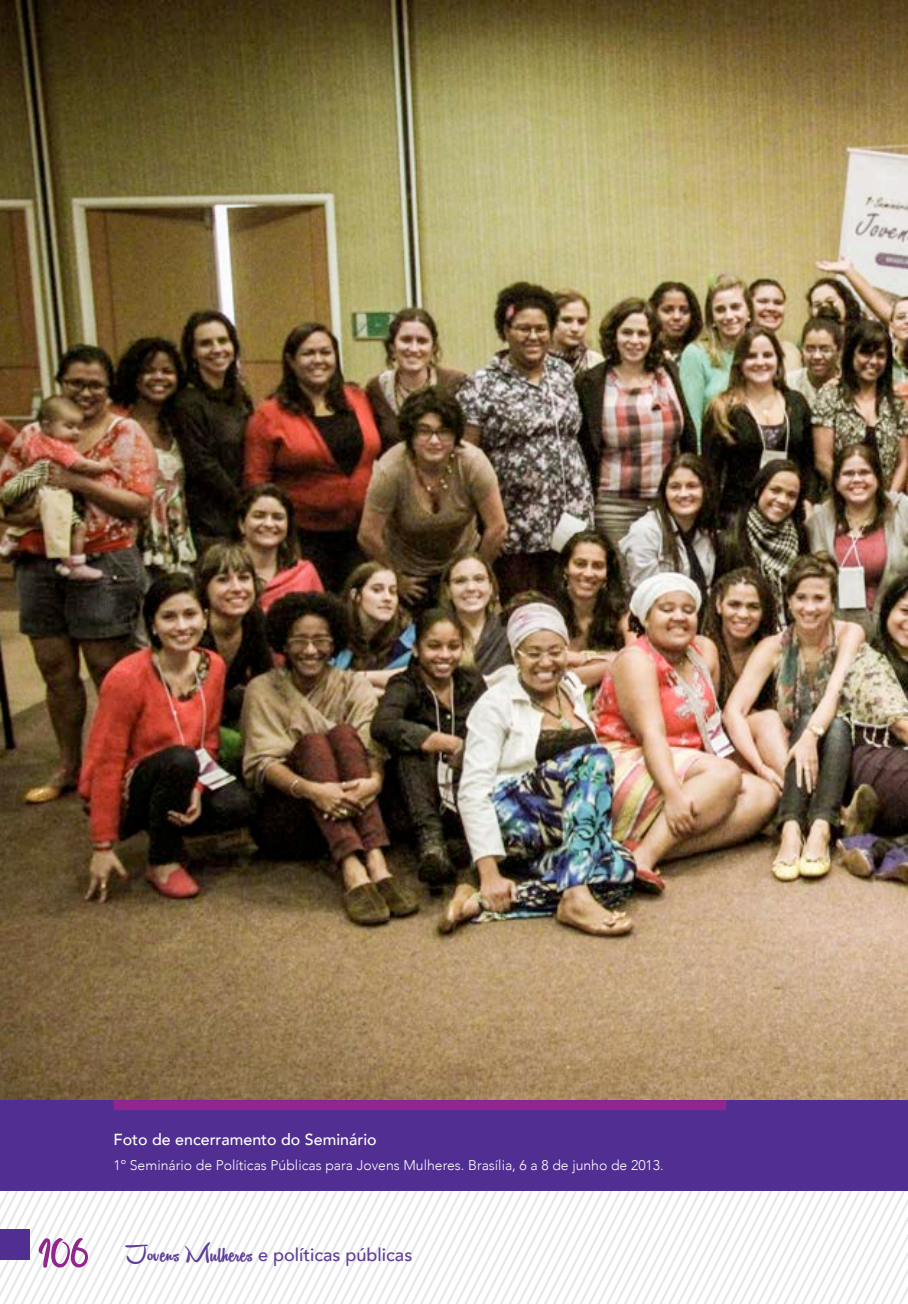
<style>
.page{position:relative;width:908px;height:1304px;background:#fff}
.page>*{position:absolute;margin:0;border:0;box-sizing:border-box;transform-origin:0 0}
.t1{font:500 18px "Avenir";color:#5f3f98}
.t2{font:500 16px "Avenir";color:#fff}
.t3{font:300 14px "Avenir";color:#fff}
.s1{font-family:"Anabelle Script";font-weight:300;font-size:50px;color:#92268f}
.s2{font-family:"Remachine Script Personal Use";font-weight:400;font-size:28px}
</style>
<div class="page">
<svg style="left:875px;top:0;width:33px;height:1304px"></svg>
<div style="left:0;top:1229px;width:30px;height:31px;background:#512e91"></div>
<div style="left:0;top:1093px;width:907px;height:98px;background:#512e91"></div>
<div style="left:113px;top:1100px;width:613px;height:10px;background:#92268f"></div>
<img style="left:0;top:0;width:907px;height:1100px">
<p class="t2" style="left:113px;top:1126px;width:264px">Foto de encerramento do Seminário</p>
<p class="t3" style="left:113px;top:1157px;width:551px">1º Seminário de Políticas Públicas para Jovens Mulheres. Brasília, 6 a 8 de junho de 2013.</p>
<p class="t1" style="left:38px;top:1239px;width:375px"><span class="s1">106</span> <span class="s2">Jovens Mulheres</span> e políticas públicas</p>
</div>
